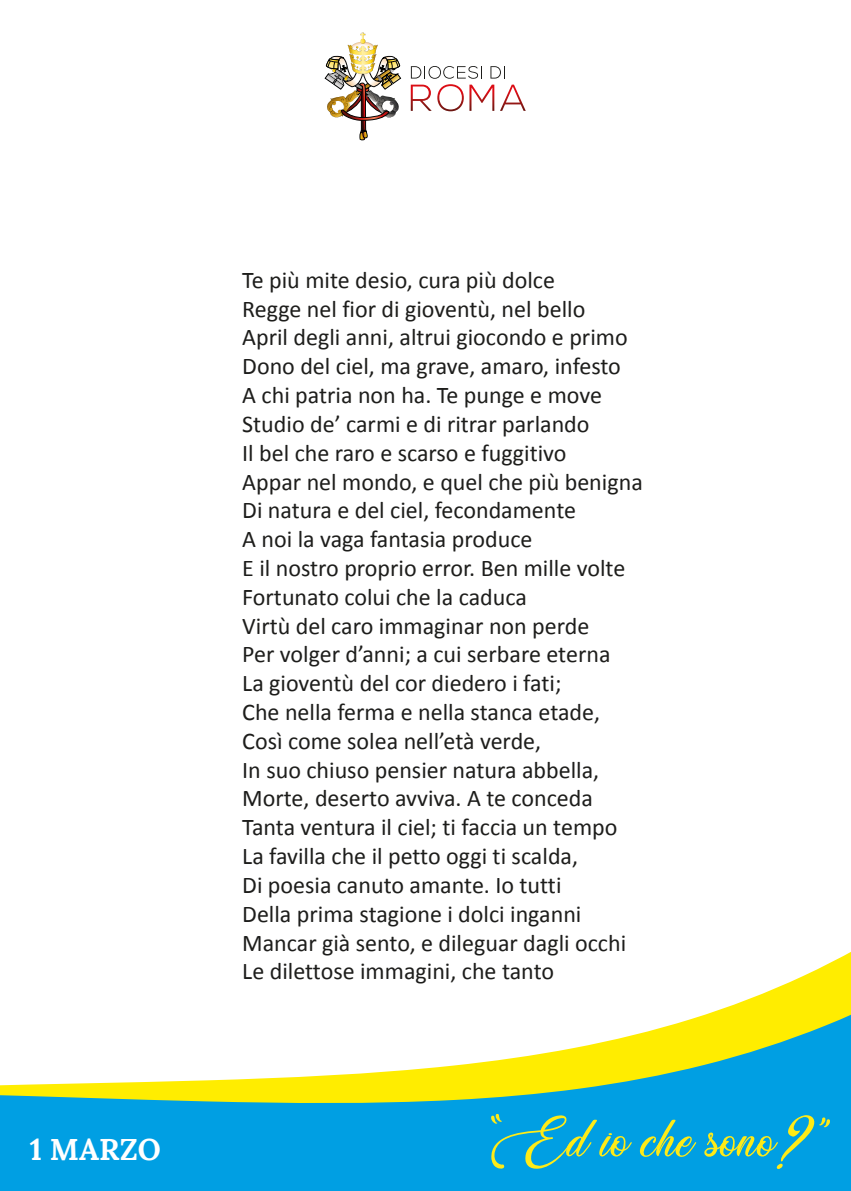
<style>
.page{position:relative;width:851px;height:1191px;background:#fff}
.page>*{position:absolute;margin:0;border:0;box-sizing:border-box;transform-origin:0 0}
.t1{font:52px "Weather Sunday Personal Use";color:#feeb17}
.t2{font:30px "Lora";color:#fff}
.t3{font:24px/28.8px "Calibri";color:#1d1d1b}
</style>
<div class="page">
<div style="left:0;top:1104px;width:850px;height:87px;background:#009fe3"></div>
<svg style="left:0;top:952px;width:850px;height:152px"></svg>
<svg style="left:490px;top:1113px;width:12px;height:10px"></svg>
<svg style="left:819px;top:1117px;width:11px;height:10px"></svg>
<img style="left:325px;top:33px;width:75px;height:108px">
<svg style="left:410px;top:66px;width:115px;height:45px"></svg>
<p class="t2" style="left:30px;top:1127px;width:133px">1 MARZO</p>
<p class="t3" style="left:242px;top:265px;width:402px">Te più mite desio, cura più dolce<br>Regge nel fior di gioventù, nel bello<br>April degli anni, altrui giocondo e primo Dono del ciel, ma grave, amaro, infesto<br>A chi patria non ha. Te punge e move Studio de’ carmi e di ritrar parlando<br>Il bel che raro e scarso e fuggitivo<br>Appar nel mondo, e quel che più benigna Di natura e del ciel, fecondamente<br>A noi la vaga fantasia produce<br>E il nostro proprio error. Ben mille volte Fortunato colui che la caduca<br>Virtù del caro immaginar non perde<br>Per volger d’anni; a cui serbare eterna<br>La gioventù del cor diedero i fati;<br>Che nella ferma e nella stanca etade, Così come solea nell’età verde,<br>In suo chiuso pensier natura abbella, Morte, deserto avviva. A te conceda Tanta ventura il ciel; ti faccia un tempo La favilla che il petto oggi ti scalda,<br>Di poesia canuto amante. Io tutti<br>Della prima stagione i dolci inganni Mancar già sento, e dileguar dagli occhi Le dilettose immagini, che tanto</p>
<h1 class="t1" style="left:490px;top:1107px;width:328px">Ed io che sono?</h1>
</div>
